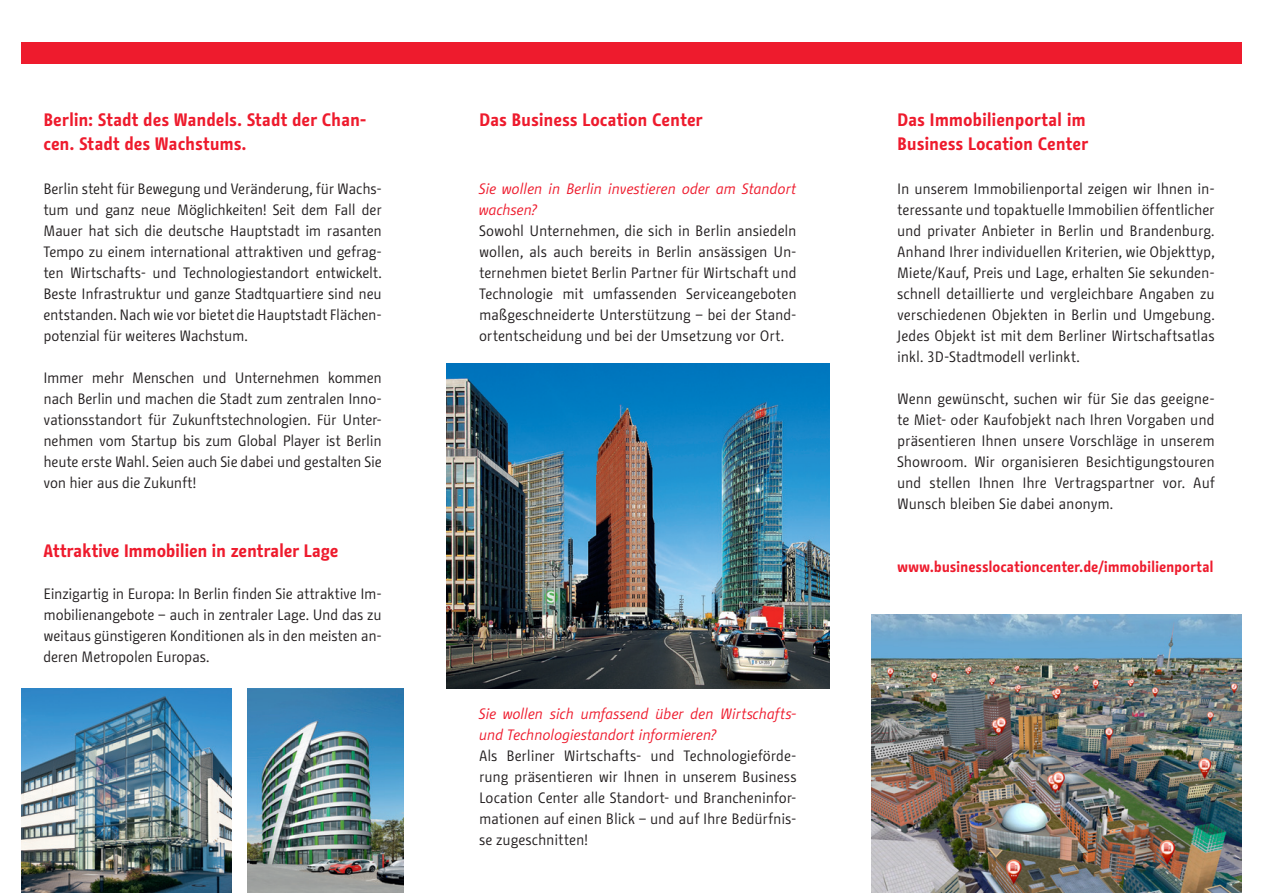
<style>
.page{position:relative;width:1263px;height:893px;background:#fff}
.page>*{position:absolute;margin:0;border:0;box-sizing:border-box;transform-origin:0 0}
.t1{font:700 18px/24px "BMF Change";letter-spacing:-.01em;color:#ee1b2d}
.t2{font:15px/21px "BMF Change";letter-spacing:-.01em;color:#231f20;text-align:justify}
.t3{font:italic 15px/21px "BMF Change";letter-spacing:-.005em;color:#ee1b2d}
.t4{font:700 15px "BMF Change";letter-spacing:-.01em;color:#ee1b2d}
</style>
<div class="page">
<div style="left:21px;top:42px;width:1221px;height:22px;background:#ee1b2d"></div>
<img style="left:21px;top:689px;width:211px;height:204px">
<img style="left:446px;top:364px;width:383px;height:325px">
<img style="left:872px;top:614px;width:370px;height:279px">
<img style="left:247px;top:689px;width:157px;height:204px">
<p class="t1" style="left:43px;top:108px;width:325px">Berlin: Stadt des Wandels. Stadt der Chan&shy;cen. Stadt des Wachstums.</p>
<p class="t2" style="left:43px;top:178px;width:340px">Berlin steht für Bewegung und Veränderung, für Wachs&shy;tum und ganz neue Möglichkeiten! Seit dem Fall der Mauer hat sich die deutsche Hauptstadt im rasanten Tempo zu einem international attraktiven und gefrag&shy;ten Wirtschafts- und Technologiestandort entwickelt.<br>Beste Infrastruktur und ganze Stadtquartiere sind neu entstanden. Nach wie vor bietet die Hauptstadt Flächen&shy;potenzial für weiteres Wachstum.</p>
<p class="t2" style="left:43px;top:367px;width:340px">Immer mehr Menschen und Unternehmen kommen nach Berlin und machen die Stadt zum zentralen Inno&shy;vationsstandort für Zukunftstechnologien. Für Unter&shy;nehmen vom Startup bis zum Global Player ist Berlin heute erste Wahl. Seien auch Sie dabei und gestalten Sie von hier aus die Zukunft!</p>
<p class="t1" style="left:43px;top:539px;width:296px">Attraktive Immobilien in zentraler Lage</p>
<p class="t2" style="left:43px;top:583px;width:340px">Einzigartig in Europa: In Berlin finden Sie attraktive Im&shy;mobilienangebote – auch in zentraler Lage. Und das zu weitaus günstigeren Konditionen als in den meisten an&shy;deren Metropolen Europas.</p>
<p class="t1" style="left:479px;top:108px;width:225px">Das Business Location Center</p>
<p class="t3" style="left:479px;top:178px;width:319px">Sie wollen in Berlin investieren oder am Standort wachsen?</p>
<p class="t2" style="left:479px;top:220px;width:319px">Sowohl Unternehmen, die sich in Berlin ansiedeln wollen, als auch bereits in Berlin ansässigen Un&shy;ternehmen bietet Berlin Partner für Wirtschaft und Technologie mit umfassenden Serviceangeboten maßgeschneiderte Unterstützung – bei der Stand&shy;ortentscheidung und bei der Umsetzung vor Ort.</p>
<p class="t3" style="left:479px;top:703px;width:319px">Sie wollen sich umfassend über den Wirtschafts&shy;und Technologiestandort informieren?</p>
<p class="t2" style="left:479px;top:745px;width:319px">Als Berliner Wirtschafts- und Technologieförde&shy;rung präsentieren wir Ihnen in unserem Business Location Center alle Standort- und Brancheninfor&shy;mationen auf einen Blick – und auf Ihre Bedürfnis&shy;se zugeschnitten!</p>
<p class="t1" style="left:897px;top:108px;width:190px">Das Immobilienportal im</p>
<p class="t1" style="left:897px;top:132px;width:193px">Business Location Center</p>
<p class="t2" style="left:897px;top:178px;width:319px">In unserem Immobilienportal zeigen wir Ihnen in&shy;teressante und topaktuelle Immobilien öffentlicher und privater Anbieter in Berlin und Brandenburg.<br>Anhand Ihrer individuellen Kriterien, wie Objekttyp, Miete/Kauf, Preis und Lage, erhalten Sie sekunden&shy;schnell detaillierte und vergleichbare Angaben zu verschiedenen Objekten in Berlin und Umgebung.<br>Jedes Objekt ist mit dem Berliner Wirtschaftsatlas inkl. 3D-Stadtmodell verlinkt.</p>
<p class="t2" style="left:897px;top:388px;width:319px">Wenn gewünscht, suchen wir für Sie das geeigne&shy;te Miet- oder Kaufobjekt nach Ihren Vorgaben und präsentieren Ihnen unsere Vorschläge in unserem Showroom. Wir organisieren Besichtigungstouren und stellen Ihnen Ihre Vertragspartner vor. Auf Wunsch bleiben Sie dabei anonym.</p>
<p class="t4" style="left:897px;top:557px;width:318px">www.businesslocationcenter.de/immobilienportal</p>
</div>
